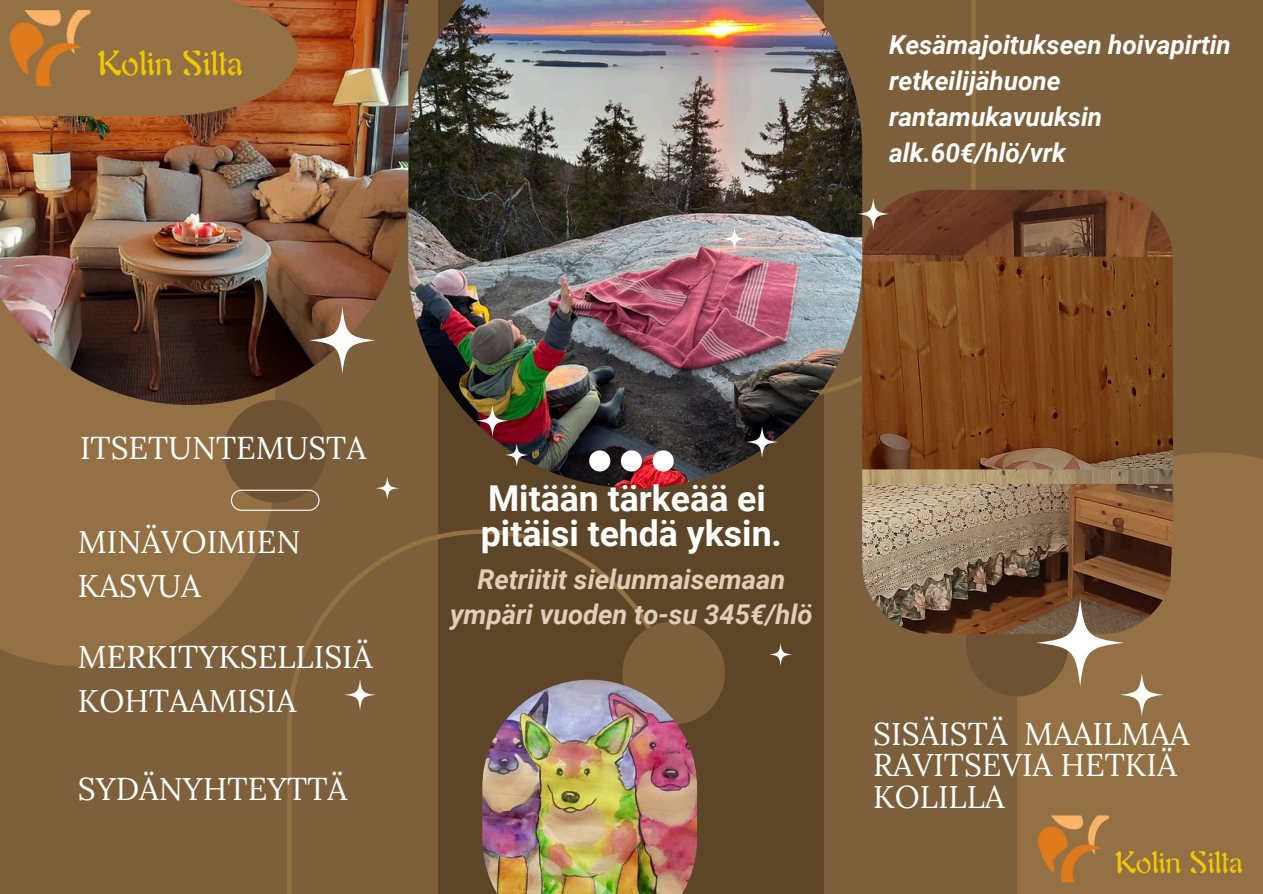
<style>
.page{position:relative;width:1263px;height:894px;background:#fff}
.page>*{position:absolute;margin:0;border:0;box-sizing:border-box;transform-origin:0 0}
.t1{font:700 35.7px/35px "Roboto";color:#fff}
.t2{font:31.5px/31.5px "Lora";color:#fff}
.t3{font:italic 700 27.3px/34.8px "Roboto";color:#e2cdb9;text-align:center}
.t4{font:italic 700 26.1px/36px "Roboto";color:#fff}
</style>
<div class="page">
<div style="left:0;top:0;width:1263px;height:893px;background:#7d603b"></div>
<div style="left:1017px;top:452px;width:246px;height:441px;background:#947145"></div>
<div style="left:439px;top:0;width:385px;height:893px;background:#5d4628"></div>
<svg style="left:287px;top:529px;width:363px;height:364px"></svg>
<svg style="left:862px;top:0;width:114px;height:253px"></svg>
<div style="left:966px;top:593px;width:102px;height:103px;background:#6d5333;border-radius:50%"></div>
<img style="left:862px;top:190px;width:311px;height:444px;border-radius:71px">
<svg style="left:0;top:405px;width:275px;height:261px;background:#916e43"></svg>
<div style="left:224px;top:400px;width:102px;height:102px;background:#6d5333;border-radius:50%"></div>
<div style="left:622px;top:621px;width:103px;height:103px;background:#7d603b;border-radius:50%"></div>
<svg style="left:231px;top:489px;width:88px;height:21px"></svg>
<img style="left:408px;top:0;width:454px;height:488px">
<img style="left:482px;top:679px;width:215px;height:214px">
<svg style="left:589px;top:450px;width:85px;height:21px;background:#b8a3a6"></svg>
<img style="left:0;top:0;width:408px;height:405px">
<svg style="left:1036px;top:599px;width:128px;height:117px"></svg>
<svg style="left:857px;top:198px;width:32px;height:31px"></svg>
<svg style="left:746px;top:426px;width:32px;height:31px"></svg>
<svg style="left:477px;top:405px;width:31px;height:31px"></svg>
<svg style="left:309px;top:307px;width:67px;height:66px"></svg>
<svg style="left:723px;top:227px;width:23px;height:23px"></svg>
<svg style="left:505px;top:443px;width:23px;height:23px"></svg>
<svg style="left:376px;top:477px;width:23px;height:22px"></svg>
<svg style="left:344px;top:679px;width:32px;height:31px"></svg>
<svg style="left:769px;top:643px;width:23px;height:23px"></svg>
<img style="left:1038px;top:815px;width:204px;height:68px">
<svg style="left:0;top:0;width:298px;height:116px;background:#976b3f"></svg>
<img style="left:4px;top:5px;width:247px;height:85px">
<p class="t4" style="left:889px;top:27px;width:343px">Kesämajoitukseen hoivapirtin retkeilijähuone rantamukavuuksin alk.60€/hlö/vrk</p>
<p class="t2" style="left:80px;top:431px;width:288px">ITSETUNTEMUSTA</p>
<h1 class="t2" style="left:78px;top:519px;width:224px;line-height:43.8px">MINÄVOIMIEN<br>KASVUA</h1>
<p class="t2" style="left:78px;top:634px;width:296px;line-height:43.8px">MERKITYKSELLISIÄ<br>KOHTAAMISIA</p>
<p class="t2" style="left:78px;top:772px;width:271px">SYDÄNYHTEYTTÄ</p>
<p class="t1" style="left:481px;top:481px;width:303px">Mitään tärkeää ei pitäisi tehdä yksin.</p>
<p class="t3" style="left:450px;top:561px;width:364px">Retriitit sielunmaisemaan ympäri vuoden to-su 345€/hlö</p>
<p class="t2" style="left:873px;top:717px;width:318px">SISÄISTÄ MAAILMAA<br>RAVITSEVIA HETKIÄ<br>KOLILLA</p>
</div>
